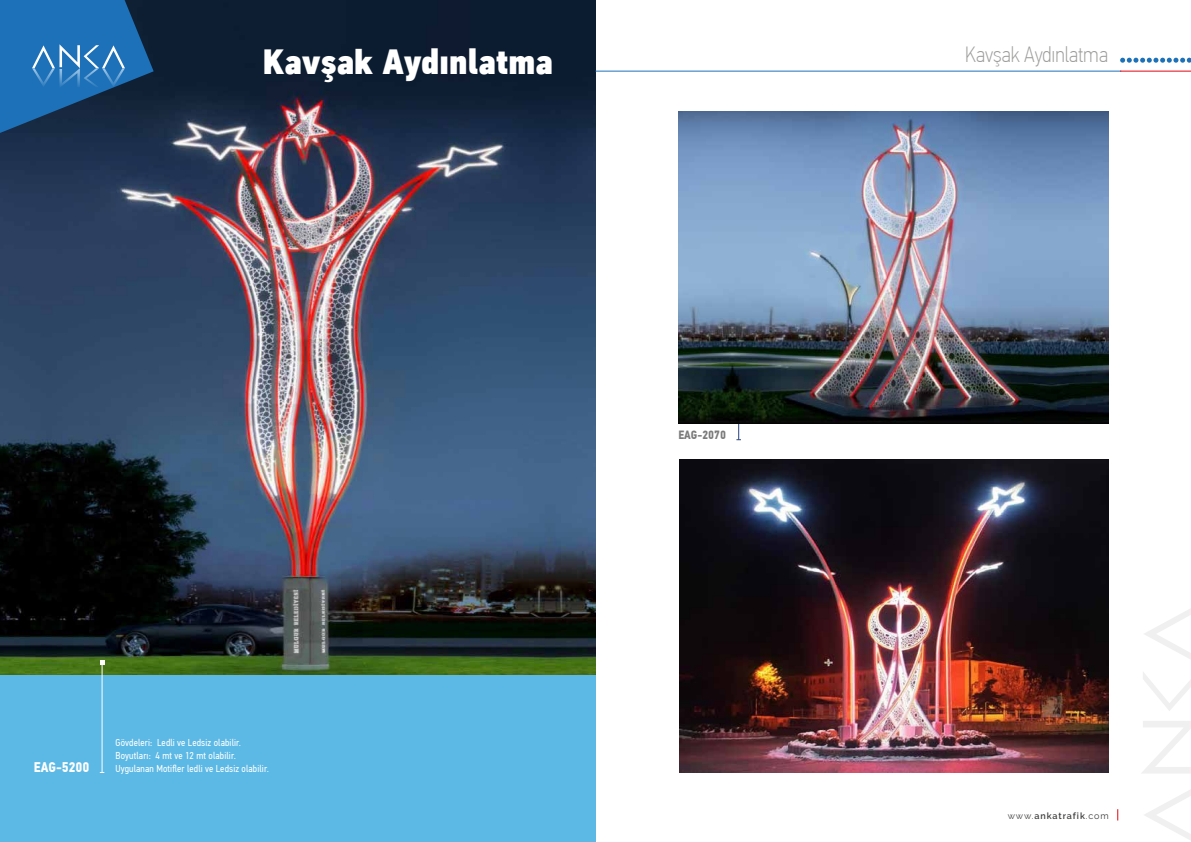
<style>
.page{position:relative;width:1191px;height:842px;background:#fff}
.page>*{position:absolute;margin:0;border:0;box-sizing:border-box;transform-origin:0 0}
.t1{font:35px "PF Din Text Cond Pro X Black";letter-spacing:-.005em;color:#fff}
.t2{font:100 22px "PF Din Text Cond Pro";color:#9d9d9c}
.t3{font:700 14px "PF Din Text Cond Pro";color:#fff}
.t4{font:700 12px "PF Din Text Cond Pro";color:#7c7b7b}
.t5{font:10px/13px "PF Din Text Cond Pro";letter-spacing:.015em;color:#fff}
.t6{font:600 9px "Raleway";letter-spacing:.1em;color:#3c3c3b}
.s1{font-weight:400}
</style>
<div class="page">
<hr style="left:738px;top:388px;width:1px;height:52px;background:#294380">
<div style="left:0;top:665px;width:595px;height:177px;background:#5cb9e5"></div>
<img style="left:0;top:0;width:595px;height:675px">
<svg style="left:0;top:0;width:154px;height:133px;background:#205f96"></svg>
<svg style="left:1142px;top:721px;width:49px;height:52px"></svg>
<svg style="left:1144px;top:609px;width:47px;height:50px"></svg>
<svg style="left:1144px;top:790px;width:47px;height:50px"></svg>
<svg style="left:1143px;top:672px;width:48px;height:39px"></svg>
<hr style="left:595px;top:71px;width:526px;height:1px;background:#1d71b8">
<hr style="left:1120px;top:71px;width:71px;height:1px;background:#e30613">
<svg style="left:1120px;top:58px;width:71px;height:5px"></svg>
<img style="left:678px;top:112px;width:430px;height:312px">
<img style="left:679px;top:459px;width:429px;height:313px">
<hr style="left:102px;top:662px;width:1px;height:110px;background:#fff">
<svg style="left:100px;top:660px;width:4px;height:4px"></svg>
<h1 class="t1" style="left:263px;top:40px;width:291px">Kavşak Aydınlatma</h1>
<p class="t5" style="left:116px;top:736px;width:127px">Gövdeleri: Ledli ve Ledsiz olabilir.<br>Boyutları: 4 mt ve 12 mt olabilir.</p>
<h3 class="t3" style="left:34px;top:759px;width:57px">EAG-5200</h3>
<p class="t5" style="left:116px;top:762px;width:155px">Uygulanan Motifler ledli ve Ledsiz olabilir.</p>
<p class="t4" style="left:678px;top:428px;width:49px">EAG-2070</p>
<h2 class="t2" style="left:965px;top:42px;width:144px">Kavşak Aydınlatma</h2>
<p class="t6" style="left:1007px;top:810px;width:103px"><span class="s1">www.</span>ankatrafik<span class="s1">.com</span></p>
</div>
